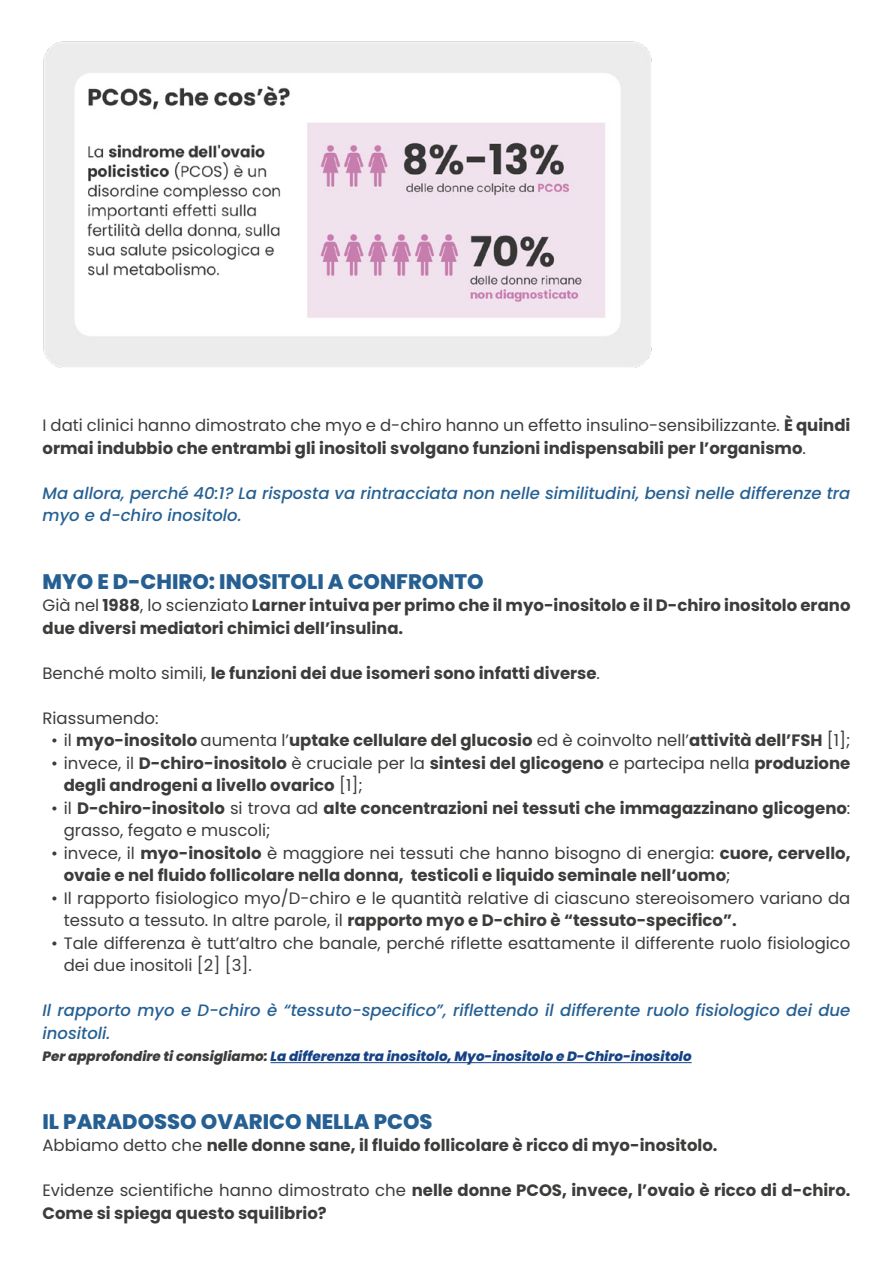
<style>
.page{position:relative;width:893px;height:1263px;background:#fff}
.page>*{position:absolute;margin:0;border:0;box-sizing:border-box;transform-origin:0 0}
.t1{font:800 21px "Poppins";color:#266093}
.t2{font:700 16.5px/22.5px "Poppins";color:#3c3c3b}
.t3{font:16.5px/22.5px "Poppins";color:#3c3c3b}
.t4{font:italic 500 16.5px/22.5px "Poppins";color:#266093}
.t5{font:italic 800 13.5px "Poppins";color:#154285}
.s1{font-weight:400}
.s2{font-weight:700}
.s3{color:#3c3c3b}
</style>
<div class="page">
<hr style="left:270px;top:1062px;width:422px;height:1px;background:#154285">
<img style="left:43px;top:41px;width:609px;height:327px">
<p class="t2" style="left:43px;top:414px;width:809px"><span class="s1">I dati clinici hanno dimostrato che myo e d-chiro hanno un effetto insulino-sensibilizzante.</span> È quindi ormai indubbio che entrambi gli inositoli svolgano funzioni indispensabili per l’organismo<span class="s1">.</span></p>
<p class="t4" style="left:43px;top:482px;width:809px">Ma allora, perché 40:1? La risposta va rintracciata non nelle similitudini, bensì nelle differenze tra myo e d-chiro inositolo.</p>
<p class="t1" style="left:43px;top:569px;width:443px">MYO E D-CHIRO: INOSITOLI A CONFRONTO</p>
<p class="t2" style="left:43px;top:594px;width:809px"><span class="s1">Già nel</span> 1988<span class="s1">, lo scienziato</span> Larner intuiva per primo che il myo-inositolo e il D-chiro inositolo erano due diversi mediatori chimici dell’insulina.</p>
<p class="t2" style="left:43px;top:662px;width:559px"><span class="s1">Benché molto simili,</span> le funzioni dei due isomeri sono infatti diverse<span class="s1">.</span></p>
<p class="t3" style="left:43px;top:707px;width:118px">Riassumendo:</p>
<p class="t2" style="left:51px;top:729px;width:801px"><span class="s1">• il</span> myo-inositolo <span class="s1">aumenta l’</span>uptake cellulare del glucosio <span class="s1">ed è coinvolto nell’</span>attività dell’FSH <span class="s1">[1];</span></p>
<p class="t2" style="left:64px;top:752px;width:788px;text-indent:-13px"><span class="s1">• invece, il</span> D-chiro-inositolo <span class="s1">è cruciale per la</span> sintesi del glicogeno <span class="s1">e partecipa nella</span> produzione degli androgeni a livello ovarico <span class="s1">[1];</span></p>
<p class="t2" style="left:64px;top:797px;width:788px;text-indent:-13px"><span class="s1">• il</span> D-chiro-inositolo <span class="s1">si trova ad</span> alte concentrazioni nei tessuti che immagazzinano glicogeno<span class="s1">: grasso, fegato e muscoli;</span></p>
<p class="t2" style="left:64px;top:842px;width:788px;text-indent:-13px"><span class="s1">• invece, il</span> myo-inositolo <span class="s1">è maggiore nei tessuti che hanno bisogno di energia:</span> cuore, cervello, ovaie e nel fluido follicolare nella donna, testicoli e liquido seminale nell’uomo<span class="s1">;</span></p>
<p class="t3" style="left:64px;top:887px;width:788px;text-indent:-13px">• Il rapporto fisiologico myo/D-chiro e le quantità relative di ciascuno stereoisomero variano da tessuto a tessuto. In altre parole, il <span class="s2">rapporto myo e D-chiro è “tessuto-specifico”.</span></p>
<p class="t3" style="left:64px;top:932px;width:788px;text-indent:-13px">• Tale differenza è tutt’altro che banale, perché riflette esattamente il differente ruolo fisiologico dei due inositoli [2] [3].</p>
<p class="t4" style="left:43px;top:999px;width:809px">Il rapporto myo e D-chiro è “tessuto-specifico”, riflettendo il differente ruolo fisiologico dei due inositoli.</p>
<p class="t5" style="left:43px;top:1049px;width:651px"><span class="s3">Per approfondire ti consigliamo:</span> La differenza tra inositolo, Myo-inositolo e D-Chiro-inositolo</p>
<p class="t1" style="left:43px;top:1109px;width:392px">IL PARADOSSO OVARICO NELLA PCOS</p>
<p class="t2" style="left:43px;top:1134px;width:676px"><span class="s1">Abbiamo detto che</span> nelle donne sane, il fluido follicolare è ricco di myo-inositolo.</p>
<p class="t2" style="left:43px;top:1179px;width:809px"><span class="s1">Evidenze scientifiche hanno dimostrato che</span> nelle donne PCOS, invece, l’ovaio è ricco di d-chiro.<br>Come si spiega questo squilibrio?</p>
</div>
